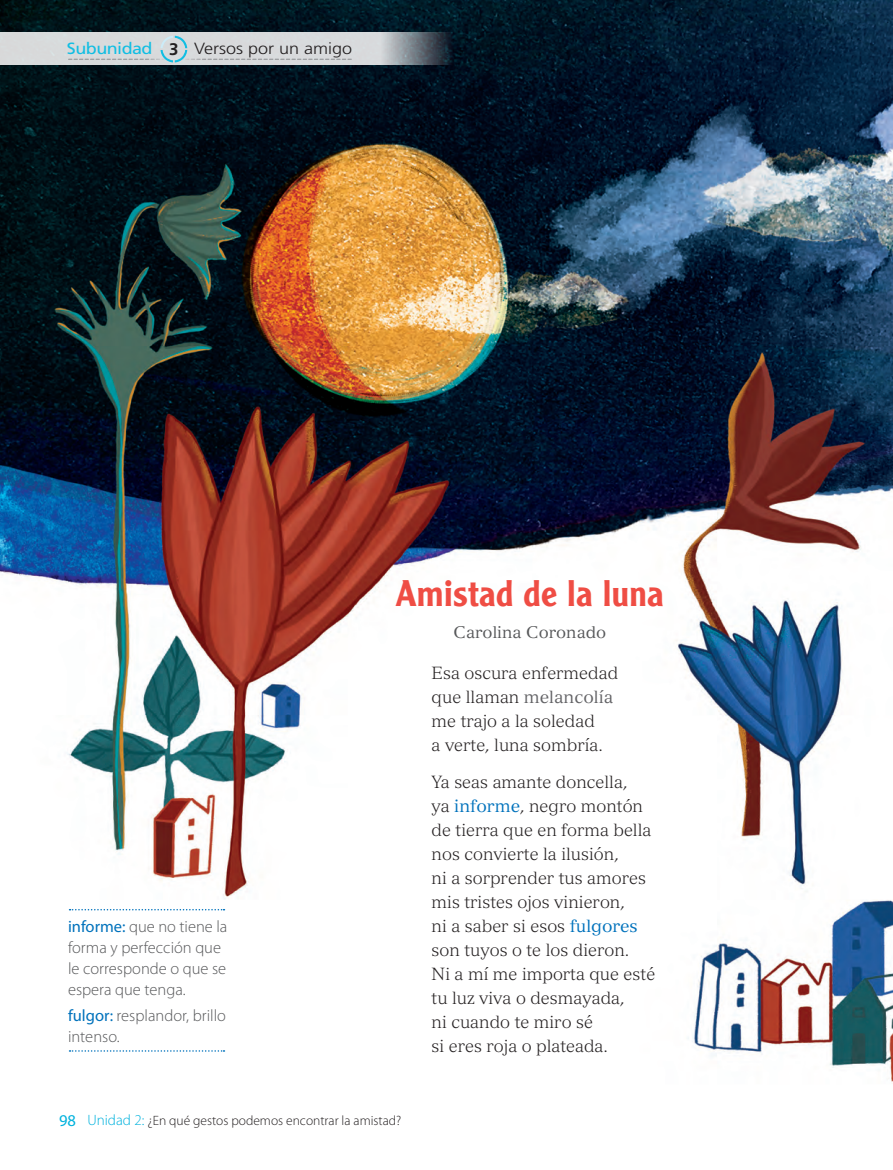
<style>
.page{position:relative;width:893px;height:1170px;background:#fff}
.page>*{position:absolute;margin:0;border:0;box-sizing:border-box;transform-origin:0 0}
.t1{font:500 36px "Clearface Gothic LT";letter-spacing:.01em;color:#ef4d44}
.t2{font:300 17.25px/24px "Versailles LT Std";color:#231f20}
.t3{font:300 16.5px/21px "Myriad Pro";color:#57585a}
.t4{font:16.5px "Versailles LT Std";color:#57585a}
.t5{font:16.5px "Myriad Pro";color:#00b2dd}
.t6{font:300 16.2px "Frutiger LT Std";color:#231f20;scale:1.11 1}
.t7{font:300 13.5px "Myriad Pro";color:#231f20}
.s1{font-weight:400;color:#11bee3}
.s2{font-weight:700;font-size:16.8px}
.s3{font-weight:400;color:#0072bc}
.s4{font-weight:400;color:#636366}
.s5{font-size:15px;color:#00b2dd}
</style>
<div class="page">
<img style="left:0;top:0;width:893px;height:1082px">
<svg style="left:70px;top:908px;width:154px;height:2px"></svg>
<svg style="left:70px;top:1050px;width:154px;height:1px"></svg>
<svg style="left:0;top:32px;width:462px;height:33px;background:#afb4b8"></svg>
<svg style="left:69px;top:36px;width:282px;height:26px;background:#d3d7da"></svg>
<p class="t6" style="left:67px;top:39px;width:258px"><span class="s1">Subunidad</span> <span class="s2">3</span> Versos por un amigo</p>
<p class="t3" style="left:68px;top:916px;width:161px"><span class="s3">informe:</span> que no tiene la forma y perfección que le corresponde o que se espera que tenga.</p>
<p class="t3" style="left:68px;top:1004px;width:160px"><span class="s3">fulgor:</span> resplandor, brillo intenso.</p>
<h1 class="t1" style="left:396px;top:571px;width:269px">Amistad de la luna</h1>
<p class="t4" style="left:454px;top:622px;width:154px">Carolina Coronado</p>
<p class="t2" style="left:432px;top:660px;width:188px">Esa oscura enfermedad que llaman <span class="s4">melancolía </span>me trajo a la soledad<br>a verte, luna sombría.</p>
<p class="t2" style="left:432px;top:769px;width:225px">Ya seas amante doncella,<br>ya <span class="s3">informe</span>, negro montón de tierra que en forma bella nos convierte la ilusión,<br>ni a sorprender tus amores mis tristes ojos vinieron,<br>ni a saber si esos <span class="s3">fulgores </span>son tuyos o te los dieron.<br>Ni a mí me importa que esté tu luz viva o desmayada,<br>ni cuando te miro sé<br>si eres roja o plateada.</p>
<p class="t5" style="left:59px;top:1111px;width:18px">98</p>
<p class="t7" style="left:87px;top:1113px;width:315px"><span class="s5">Unidad 2:</span> ¿En qué gestos podemos encontrar la amistad?</p>
</div>
